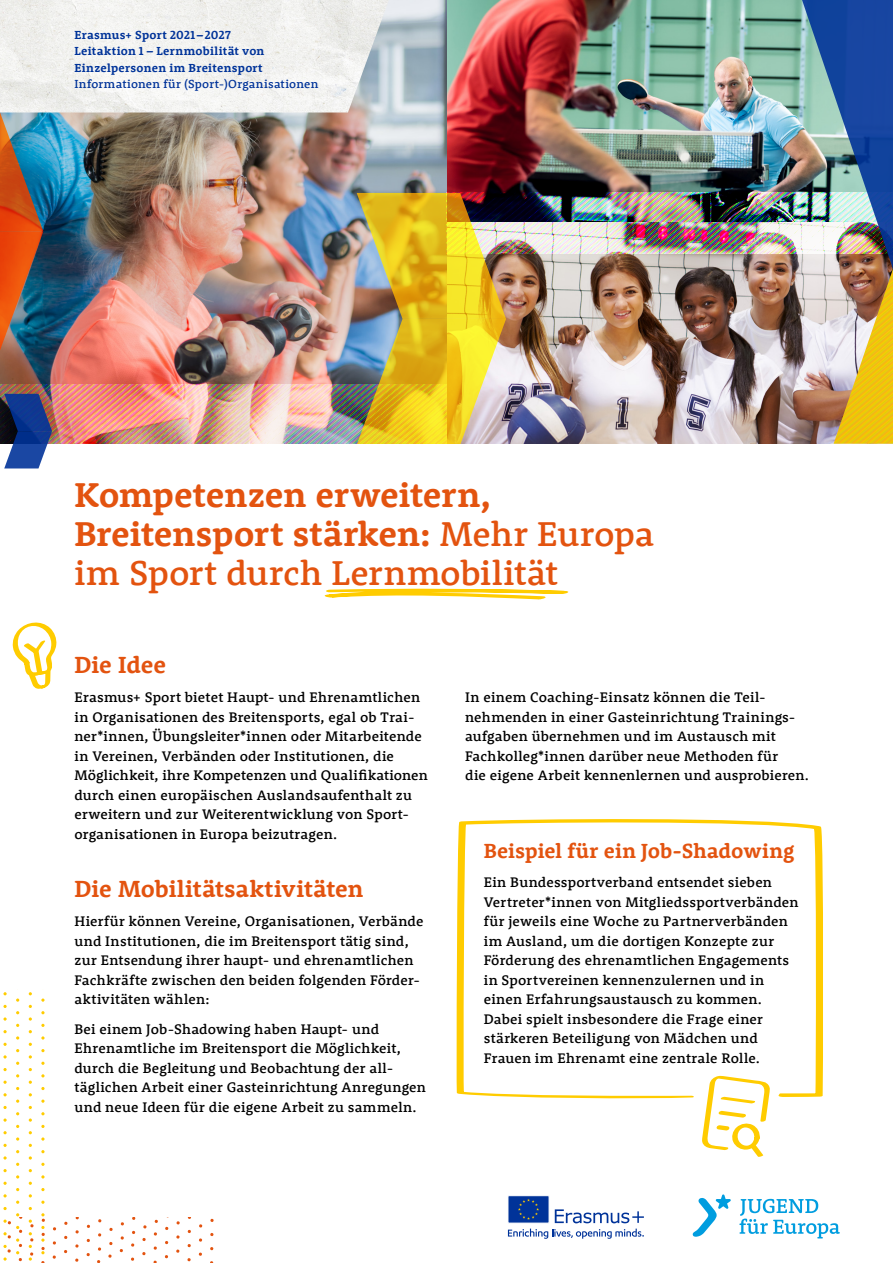
<style>
.page{position:relative;width:893px;height:1263px;background:#fff}
.page>*{position:absolute;margin:0;border:0;box-sizing:border-box;transform-origin:0 0}
.t1{font:700 35.4px/39px "Rooney";letter-spacing:-.005em;color:#e3530f}
.t2{font:700 24px "Rooney";letter-spacing:-.005em;color:#e3530f}
.t3{font:700 21px "Rooney";color:#e3530f}
.t4{font:500 14.25px/19.5px "Rooney";letter-spacing:.01em;color:#000}
.t5{font:700 12px/16.5px "Rooney";letter-spacing:.02em;color:#039}
.t6{font:500 12px "Rooney";letter-spacing:.02em;color:#039}
.s1{font-weight:500}
</style>
<div class="page">
<img style="left:52px;top:0;width:749px;height:444px">
<svg style="left:75px;top:1258px;width:4px;height:4px"></svg>
<svg style="left:86px;top:1253px;width:4px;height:3px"></svg>
<svg style="left:98px;top:1247px;width:3px;height:4px"></svg>
<svg style="left:109px;top:1242px;width:4px;height:3px"></svg>
<svg style="left:120px;top:1236px;width:4px;height:4px"></svg>
<svg style="left:143px;top:1225px;width:4px;height:4px"></svg>
<svg style="left:154px;top:1219px;width:4px;height:4px"></svg>
<svg style="left:52px;top:1255px;width:4px;height:4px"></svg>
<svg style="left:75px;top:1244px;width:4px;height:4px"></svg>
<svg style="left:98px;top:1233px;width:3px;height:4px"></svg>
<svg style="left:109px;top:1227px;width:4px;height:4px"></svg>
<svg style="left:121px;top:1222px;width:3px;height:4px"></svg>
<svg style="left:53px;top:1241px;width:3px;height:4px"></svg>
<svg style="left:64px;top:1235px;width:4px;height:4px"></svg>
<svg style="left:75px;top:1230px;width:4px;height:4px"></svg>
<svg style="left:53px;top:1227px;width:3px;height:4px"></svg>
<svg style="left:64px;top:1221px;width:4px;height:4px"></svg>
<svg style="left:187px;top:1258px;width:4px;height:3px"></svg>
<svg style="left:199px;top:1252px;width:3px;height:4px"></svg>
<svg style="left:176px;top:1249px;width:4px;height:4px"></svg>
<svg style="left:187px;top:1244px;width:4px;height:3px"></svg>
<svg style="left:199px;top:1238px;width:3px;height:4px"></svg>
<svg style="left:210px;top:1233px;width:4px;height:3px"></svg>
<svg style="left:131px;top:1257px;width:3px;height:4px"></svg>
<svg style="left:142px;top:1252px;width:4px;height:3px"></svg>
<svg style="left:153px;top:1246px;width:4px;height:4px"></svg>
<svg style="left:176px;top:1235px;width:4px;height:4px"></svg>
<svg style="left:199px;top:1224px;width:3px;height:4px"></svg>
<svg style="left:210px;top:1218px;width:4px;height:4px"></svg>
<svg style="left:108px;top:1254px;width:4px;height:4px"></svg>
<svg style="left:131px;top:1243px;width:4px;height:4px"></svg>
<svg style="left:142px;top:1238px;width:4px;height:3px"></svg>
<svg style="left:154px;top:1232px;width:3px;height:4px"></svg>
<svg style="left:165px;top:1226px;width:4px;height:4px"></svg>
<svg style="left:176px;top:1221px;width:4px;height:4px"></svg>
<svg style="left:41px;top:1213px;width:4px;height:41px"></svg>
<svg style="left:41px;top:1200px;width:4px;height:4px"></svg>
<svg style="left:41px;top:1188px;width:4px;height:3px"></svg>
<svg style="left:41px;top:1163px;width:4px;height:3px"></svg>
<svg style="left:41px;top:1150px;width:4px;height:3px"></svg>
<svg style="left:41px;top:1137px;width:4px;height:4px"></svg>
<svg style="left:41px;top:1125px;width:4px;height:3px"></svg>
<svg style="left:41px;top:1112px;width:4px;height:3px"></svg>
<svg style="left:41px;top:1099px;width:4px;height:4px"></svg>
<svg style="left:41px;top:1087px;width:4px;height:3px"></svg>
<svg style="left:41px;top:1062px;width:4px;height:3px"></svg>
<svg style="left:41px;top:1049px;width:4px;height:3px"></svg>
<svg style="left:41px;top:1024px;width:4px;height:3px"></svg>
<svg style="left:41px;top:1011px;width:4px;height:3px"></svg>
<svg style="left:41px;top:998px;width:4px;height:4px"></svg>
<svg style="left:29px;top:1219px;width:5px;height:41px"></svg>
<svg style="left:29px;top:1118px;width:3px;height:4px"></svg>
<svg style="left:29px;top:1017px;width:3px;height:4px"></svg>
<svg style="left:3px;top:992px;width:20px;height:269px"></svg>
<img style="left:506px;top:193px;width:295px;height:61px">
<img style="left:52px;top:384px;width:305px;height:60px">
<img style="left:801px;top:0;width:92px;height:444px">
<img style="left:834px;top:269px;width:59px;height:175px">
<img style="left:0;top:112px;width:52px;height:356px">
<img style="left:357px;top:193px;width:149px;height:251px">
<svg style="left:456px;top:819px;width:367px;height:280px"></svg>
<svg style="left:702px;top:1076px;width:68px;height:81px"></svg>
<svg style="left:324px;top:588px;width:245px;height:11px"></svg>
<svg style="left:12px;top:622px;width:45px;height:67px"></svg>
<img style="left:0;top:0;width:389px;height:112px">
<svg style="left:739px;top:1199px;width:101px;height:39px"></svg>
<svg style="left:693px;top:1194px;width:38px;height:43px"></svg>
<div style="left:508px;top:1195px;width:41px;height:28px;background:#039;border:1px solid #fff"></div>
<svg style="left:508px;top:1199px;width:136px;height:40px"></svg>
<p class="t5" style="left:74px;top:26px;width:192px">Erasmus+ Sport 2021 – 2027<br>Leitaktion 1 – Lernmobilität von<br>Einzelpersonen im Breitensport</p>
<p class="t6" style="left:74px;top:76px;width:245px">Informationen für (Sport-)Organisationen</p>
<h1 class="t1" style="left:74px;top:474px;width:581px">Kompetenzen erweitern,<br>Breitensport stärken: <span class="s1">Mehr Europa im Sport durch Lernmobilität</span></h1>
<h2 class="t2" style="left:74px;top:649px;width:93px">Die Idee</h2>
<p class="t4" style="left:74px;top:687px;width:355px">Erasmus+ Sport bietet Haupt- und Ehrenamtlichen in Organisationen des Breitensports, egal ob Trai&shy;ner*innen, Übungsleiter*innen oder Mitarbeitende in Vereinen, Verbänden oder Institutionen, die Möglichkeit, ihre Kompetenzen und Qualifikationen durch einen europäischen Auslandsaufenthalt zu erweitern und zur Weiterentwicklung von Sport&shy;organisationen in Europa beizutragen.</p>
<h2 class="t2" style="left:74px;top:873px;width:291px">Die Mobilitätsaktivitäten</h2>
<p class="t4" style="left:74px;top:911px;width:351px">Hierfür können Vereine, Organisationen, Verbände und Institutionen, die im Breitensport tätig sind, zur Entsendung ihrer haupt- und ehrenamtlichen Fachkräfte zwischen den beiden folgenden Förder&shy;aktivitäten wählen:</p>
<p class="t4" style="left:74px;top:1018px;width:353px">Bei einem Job-Shadowing haben Haupt- und Ehrenamtliche im Breitensport die Möglichkeit, durch die Begleitung und Beobachtung der all&shy;täglichen Arbeit einer Gasteinrichtung Anregungen und neue Ideen für die eigene Arbeit zu sammeln.</p>
<p class="t4" style="left:465px;top:687px;width:345px">In einem Coaching-Einsatz können die Teil&shy;nehmenden in einer Gasteinrichtung Trainings&shy;aufgaben übernehmen und im Austausch mit Fachkolleg*innen darüber neue Methoden für<br>die eigene Arbeit kennenlernen und ausprobieren.</p>
<h3 class="t3" style="left:484px;top:837px;width:312px">Beispiel für ein Job-Shadowing</h3>
<p class="t4" style="left:484px;top:872px;width:316px">Ein Bundessportverband entsendet sieben Vertreter*innen von Mitgliedssportverbänden für jeweils eine Woche zu Partnerverbänden im Ausland, um die dortigen Konzepte zur Förderung des ehrenamtlichen Engagements in Sportvereinen kennenzulernen und in einen Erfahrungsaustausch zu kommen.<br>Dabei spielt insbesondere die Frage einer stärkeren Beteiligung von Mädchen und Frauen im Ehrenamt eine zentrale Rolle.</p>
</div>
